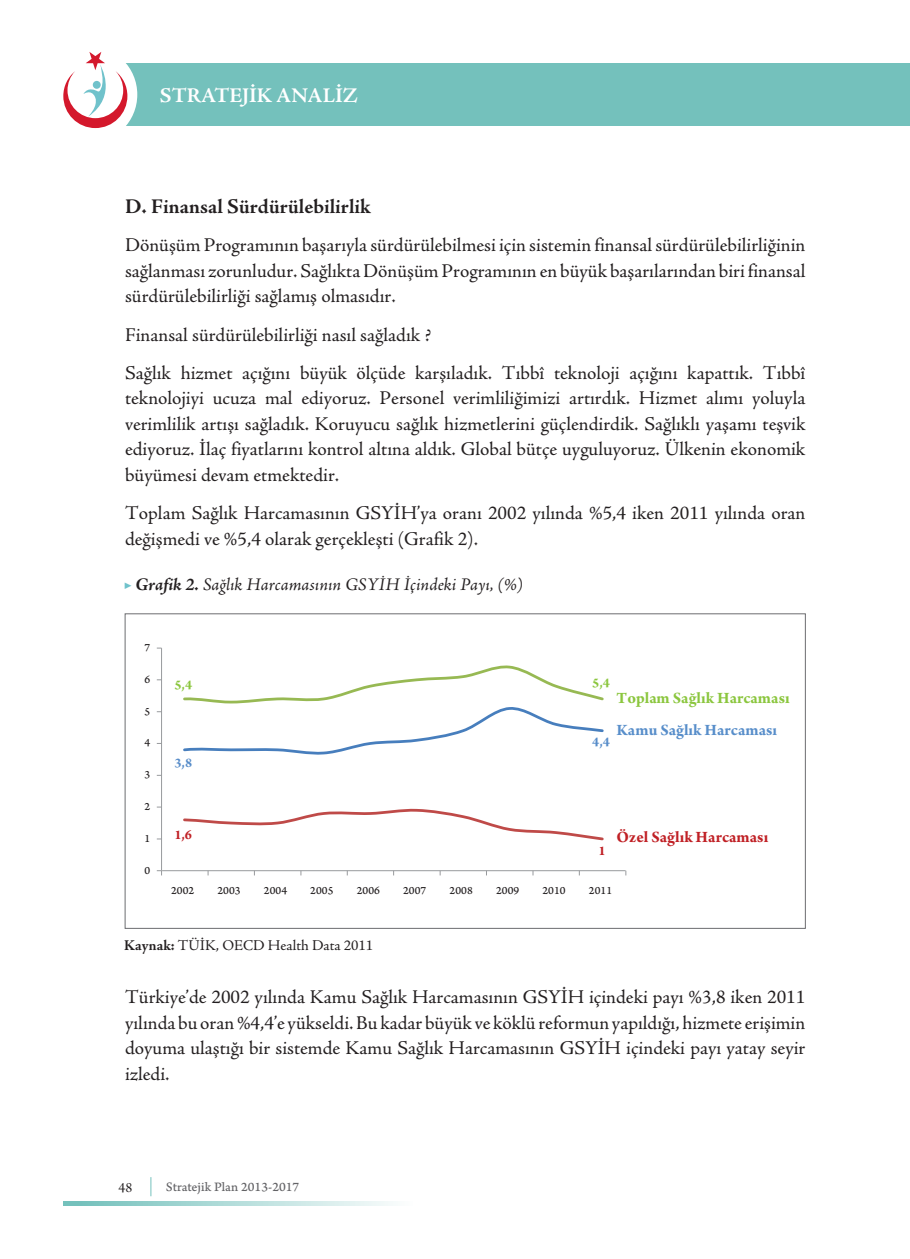
<style>
.page{position:relative;width:910px;height:1259px;background:#fff}
.page>*{position:absolute;margin:0;border:0;box-sizing:border-box;transform-origin:0 0}
.t1{font:700 21px "Adobe Jenson Pro";color:#231f20}
.t2{font:700 21px "Adobe Jenson Pro";color:#fff}
.t3{font:19.5px/25.5px "Adobe Jenson Pro";color:#231f20;text-align:justify}
.metin{font:italic 18px "Adobe Jenson Pro";color:#231f20}
.t4{font:700 16.65px/32.1px "Arno Pro";color:#8bc63e}
.t5{font:700 16.65px "Arno Pro";color:#c02025}
.t6{font:15px "Adobe Jenson Pro";color:#231f20}
.t7{font:15px "Arno Pro Subhead";color:#231f20}
.t8{font:700 14.1px "Arno Pro";color:#578cc9}
.t9{font:700 14.1px "Arno Pro";color:#8bc63e}
.t10{font:700 14.1px "Arno Pro";color:#c02025}
.t11{font:13.5px "Arno Pro Caption";color:#636366}
.t12{font:11.55px "Arno Pro Caption";color:#231f20}
.s1{font-family:"Arno Pro";font-weight:700;color:#70c2cb}
.s2{font-weight:700}
.s3{color:#588eca}
</style>
<div class="page">
<div style="left:123px;top:63px;width:787px;height:63px;background:#74c1bc"></div>
<div style="left:39px;top:46px;width:98px;height:97px;background:#fff;border-radius:50%"></div>
<svg style="left:63px;top:52px;width:64px;height:76px"></svg>
<svg style="left:63px;top:1201px;width:327px;height:4px"></svg>
<svg style="left:151px;top:1177px;width:1px;height:19px"></svg>
<hr style="left:161px;top:648px;width:1px;height:222px;background:#989a9d">
<hr style="left:162px;top:870px;width:464px;height:1px;background:#989a9d">
<svg style="left:157px;top:870px;width:5px;height:5px"></svg>
<svg style="left:183px;top:808px;width:421px;height:33px"></svg>
<svg style="left:183px;top:665px;width:421px;height:89px"></svg>
<p class="t2" style="left:160px;top:83px;width:199px">STRATEJİK ANALİZ</p>
<p class="t1" style="left:125px;top:194px;width:247px">D. Finansal Sürdürülebilirlik</p>
<p class="t3" style="left:125px;top:233px;width:682px">Dönüşüm Programının başarıyla sürdürülebilmesi için sistemin finansal sürdürülebilirliğinin sağlanması zorunludur. Sağlıkta Dönüşüm Programının en büyük başarılarından biri finansal sürdürülebilirliği sağlamış olmasıdır.</p>
<p class="t3" style="left:125px;top:322px;width:307px">Finansal sürdürülebilirliği nasıl sağladık ?</p>
<p class="t3" style="left:125px;top:360px;width:682px">Sağlık hizmet açığını büyük ölçüde karşıladık. Tıbbî teknoloji açığını kapattık. Tıbbî teknolojiyi ucuza mal ediyoruz. Personel verimliliğimizi artırdık. Hizmet alımı yoluyla verimlilik artışı sağladık. Koruyucu sağlık hizmetlerini güçlendirdik. Sağlıklı yaşamı teşvik ediyoruz. İlaç fiyatlarını kontrol altına aldık. Global bütçe uyguluyoruz. Ülkenin ekonomik büyümesi devam etmektedir.</p>
<p class="t3" style="left:125px;top:500px;width:682px">Toplam Sağlık Harcamasının GSYİH’ya oranı 2002 yılında %5,4 iken 2011 yılında oran değişmedi ve %5,4 olarak gerçekleşti (Grafik 2).</p>
<p class="metin" style="left:124px;top:574px;width:401px"><span class="s1">▶</span> <span class="s2">Grafik 2.</span> Sağlık Harcamasının GSYİH İçindeki Payı, (%)</p>
<p class="t12" style="left:144px;top:640px;width:7px">7</p>
<p class="t12" style="left:144px;top:672px;width:7px">6</p>
<p class="t12" style="left:144px;top:704px;width:7px">5</p>
<p class="t12" style="left:144px;top:736px;width:7px">4</p>
<p class="t12" style="left:144px;top:768px;width:7px">3</p>
<p class="t12" style="left:144px;top:799px;width:7px">2</p>
<p class="t12" style="left:144px;top:831px;width:7px">1</p>
<p class="t12" style="left:144px;top:863px;width:7px">0</p>
<p class="t9" style="left:174px;top:677px;width:19px">5,4</p>
<p class="t9" style="left:592px;top:674px;width:19px">5,4</p>
<p class="t4" style="left:617px;top:683px;width:175px">Toplam Sağlık Harcaması<br><span class="s3">Kamu Sağlık Harcaması</span></p>
<p class="t8" style="left:592px;top:733px;width:19px">4,4</p>
<p class="t8" style="left:174px;top:755px;width:19px">3,8</p>
<p class="t10" style="left:174px;top:826px;width:19px">1,6</p>
<p class="t10" style="left:598px;top:843px;width:9px">1</p>
<p class="t5" style="left:617px;top:828px;width:153px">Özel Sağlık Harcaması</p>
<p class="t12" style="left:171px;top:883px;width:25px">2002</p>
<p class="t12" style="left:217px;top:883px;width:25px">2003</p>
<p class="t12" style="left:264px;top:883px;width:25px">2004</p>
<p class="t12" style="left:310px;top:883px;width:25px">2005</p>
<p class="t12" style="left:357px;top:883px;width:25px">2006</p>
<p class="t12" style="left:403px;top:883px;width:25px">2007</p>
<p class="t12" style="left:450px;top:883px;width:25px">2008</p>
<p class="t12" style="left:496px;top:883px;width:25px">2009</p>
<p class="t12" style="left:542px;top:883px;width:25px">2010</p>
<p class="t12" style="left:589px;top:883px;width:25px">2011</p>
<p class="t6" style="left:124px;top:937px;width:250px"><span class="s2">Kaynak:</span> TÜİK, OECD Health Data 2011</p>
<p class="t3" style="left:125px;top:984px;width:682px">Türkiye’de 2002 yılında Kamu Sağlık Harcamasının GSYİH içindeki payı %3,8 iken 2011 yılında bu oran %4,4’e yükseldi. Bu kadar büyük ve köklü reformun yapıldığı, hizmete erişimin doyuma ulaştığı bir sistemde Kamu Sağlık Harcamasının GSYİH içindeki payı yatay seyir izledi.</p>
<p class="t7" style="left:119px;top:1178px;width:15px">48</p>
<p class="t11" style="left:166px;top:1179px;width:135px">Stratejik Plan 2013-2017</p>
</div>
